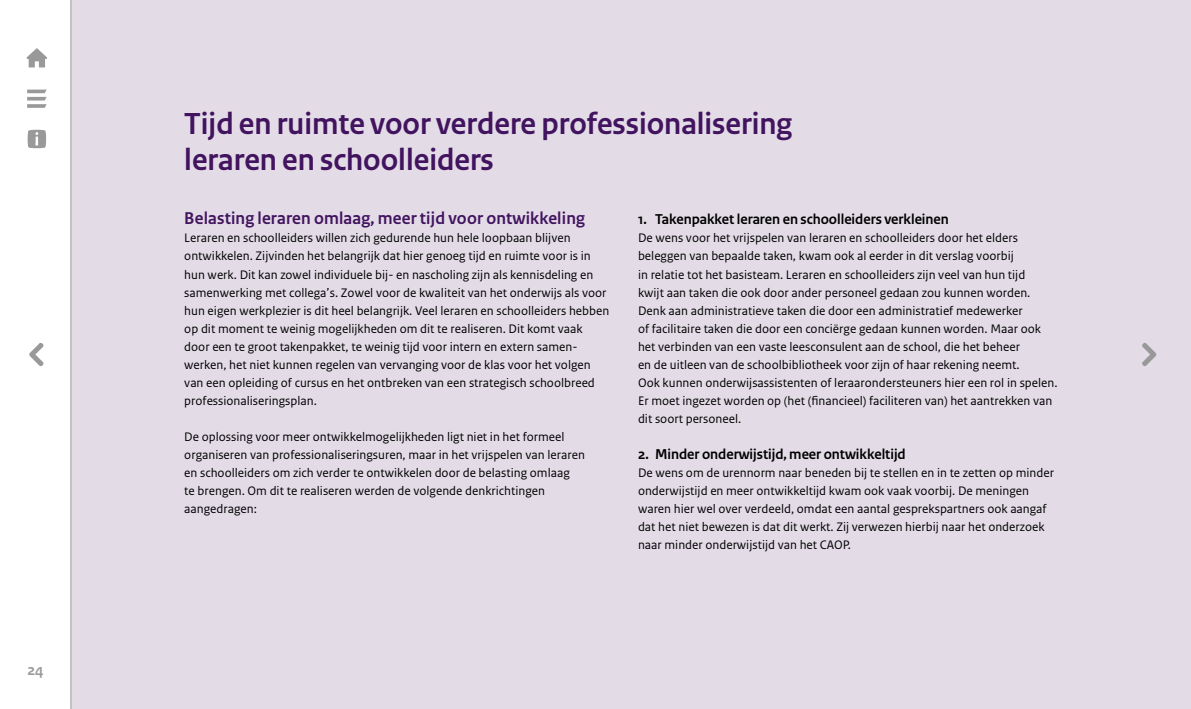
<style>
.page{position:relative;width:1191px;height:709px;background:#fff}
.page>*{position:absolute;margin:0;border:0;box-sizing:border-box;transform-origin:0 0}
.H2-i_Hoofdstuk_kop_3{font:700 32px/36px "Rijksoverheid Sans Heading";color:#42145f}
.i_H3-Paragraaf_kop_z{font:700 18px "Rijksoverheid Sans Heading";letter-spacing:.01em;color:#42145f}
.t1{font:700 16px "Rijksoverheid Sans Heading";color:#999}
.Broodtekst_13_17pt{font:700 15px "Rijksoverheid Sans Heading";color:#000}
.H4-Alinea_kop{font:700 15px "Rijksoverheid Sans Heading";color:#000}
.Broodtekst_13_17pt-2{font:13px/18px "Rijksoverheid Sans Text";color:#000}
</style>
<div class="page">
<div style="left:72px;top:0;width:1119px;height:709px;background:#e3dce7"></div>
<svg style="left:29px;top:342px;width:15px;height:24px"></svg>
<svg style="left:1142px;top:343px;width:14px;height:23px"></svg>
<svg style="left:27px;top:90px;width:20px;height:18px"></svg>
<svg style="left:28px;top:130px;width:18px;height:18px"></svg>
<svg style="left:27px;top:48px;width:20px;height:19px"></svg>
<hr style="left:71px;top:0;width:1px;height:709px;background:#999">
<p class="t1" style="left:27px;top:660px;width:18px">24</p>
<h2 class="H2-i_Hoofdstuk_kop_3" style="left:184px;top:107px;width:609px">Tijd en ruimte voor verdere professionalisering leraren en schoolleiders</h2>
<h3 class="i_H3-Paragraaf_kop_z" style="left:184px;top:208px;width:402px">Belasting leraren omlaag, meer tijd voor ontwikkeling</h3>
<p class="Broodtekst_13_17pt-2" style="left:184px;top:229px;width:426px">Leraren en schoolleiders willen zich gedurende hun hele loopbaan blijven ontwikkelen. Zijvinden het belangrijk dat hier genoeg tijd en ruimte voor is in hun werk. Dit kan zowel individuele bij- en nascholing zijn als kennisdeling en samenwerking met collega’s. Zowel voor de kwaliteit van het onderwijs als voor hun eigen werkplezier is dit heel belangrijk. Veel leraren en schoolleiders hebben op dit moment te weinig mogelijkheden om dit te realiseren. Dit komt vaak door een te groot takenpakket, te weinig tijd voor intern en extern samen&shy;werken, het niet kunnen regelen van vervanging voor de klas voor het volgen van een opleiding of cursus en het ontbreken van een strategisch schoolbreed professionaliseringsplan.</p>
<p class="Broodtekst_13_17pt-2" style="left:184px;top:427px;width:402px">De oplossing voor meer ontwikkelmogelijkheden ligt niet in het formeel organiseren van professionaliseringsuren, maar in het vrijspelen van leraren en schoolleiders om zich verder te ontwikkelen door de belasting omlaag<br>te brengen. Om dit te realiseren werden de volgende denkrichtingen aangedragen:</p>
<p class="Broodtekst_13_17pt" style="left:638px;top:211px;width:312px">1. Takenpakket leraren en schoolleiders verkleinen</p>
<p class="Broodtekst_13_17pt-2" style="left:638px;top:229px;width:421px">De wens voor het vrijspelen van leraren en schoolleiders door het elders beleggen van bepaalde taken, kwam ook al eerder in dit verslag voorbij<br>in relatie tot het basisteam. Leraren en schoolleiders zijn veel van hun tijd<br>kwijt aan taken die ook door ander personeel gedaan zou kunnen worden.<br>Denk aan administratieve taken die door een administratief medewerker<br>of facilitaire taken die door een conciërge gedaan kunnen worden. Maar ook het verbinden van een vaste leesconsulent aan de school, die het beheer<br>en de uitleen van de schoolbibliotheek voor zijn of haar rekening neemt.<br>Ook kunnen onderwijsassistenten of leraarondersteuners hier een rol in spelen.<br>Er moet ingezet worden op (het (financieel) faciliteren van) het aantrekken van dit soort personeel.</p>
<h4 class="H4-Alinea_kop" style="left:638px;top:445px;width:269px">2. Minder onderwijstijd, meer ontwikkeltijd</h4>
<p class="Broodtekst_13_17pt-2" style="left:638px;top:463px;width:417px">De wens om de urennorm naar beneden bij te stellen en in te zetten op minder onderwijstijd en meer ontwikkeltijd kwam ook vaak voorbij. De meningen waren hier wel over verdeeld, omdat een aantal gesprekspartners ook aangaf dat het niet bewezen is dat dit werkt. Zij verwezen hierbij naar het onderzoek naar minder onderwijstijd van het CAOP.</p>
</div>
